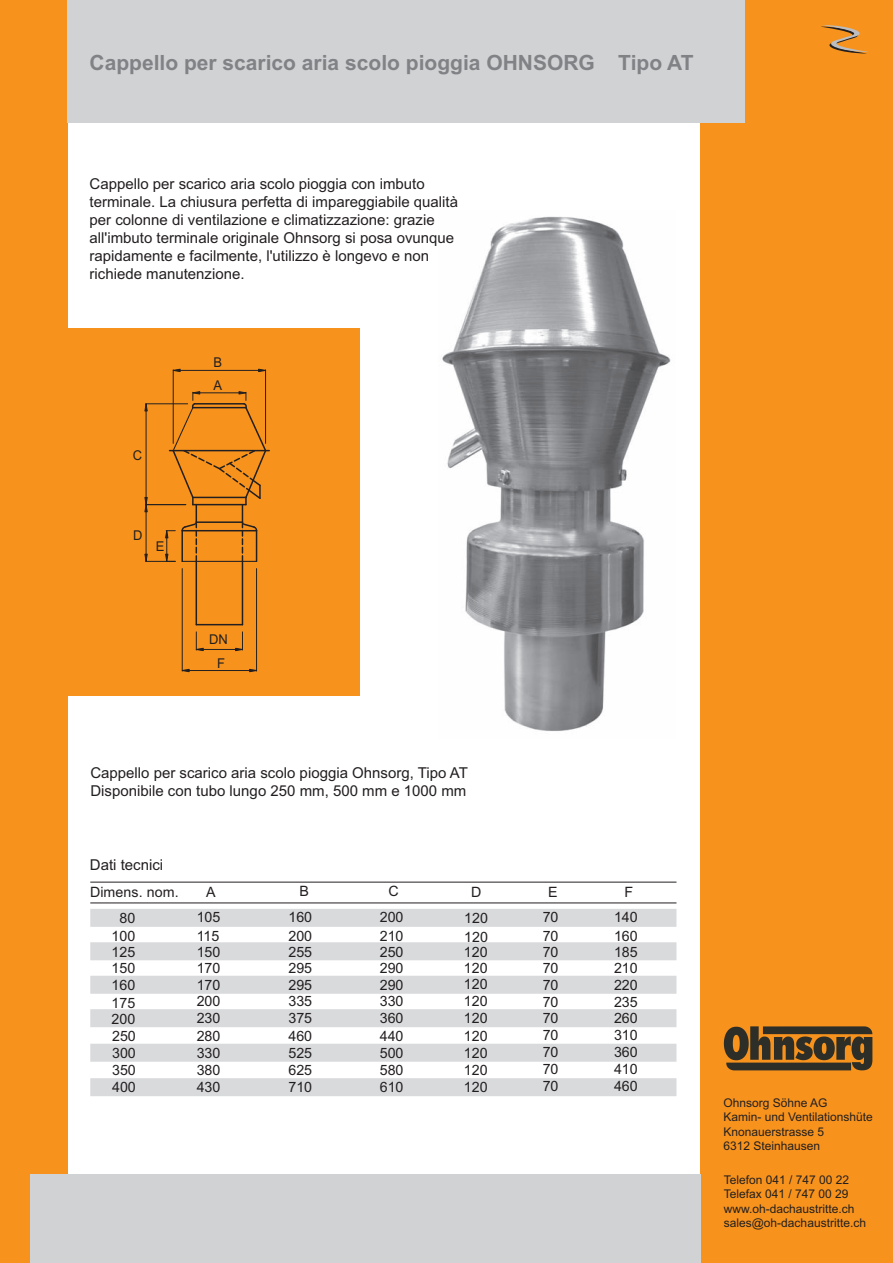
<style>
.page{position:relative;width:893px;height:1263px;background:#fff}
.page>*{position:absolute;margin:0;border:0;box-sizing:border-box;transform-origin:0 0}
.t1{font:700 21px "Arial";color:#808285}
.t2{font:15px/18px "Arial";color:#231f20}
.t3{font:14.25px/17.1px "Arial";color:#231f20;text-align:justify}
.t4{font:13.5px/22.6px "Arial";color:#231f20;scale:.96 1}
.t5{font:12px/14.4px "Arial";color:#231f20}
</style>
<div class="page">
<div style="left:0;top:0;width:67px;height:1263px;background:#f7931d"></div>
<div style="left:701px;top:0;width:192px;height:1263px;background:#f7931d"></div>
<svg style="left:724px;top:1026px;width:148px;height:44px"></svg>
<svg style="left:821px;top:25px;width:47px;height:29px"></svg>
<img style="left:442px;top:216px;width:229px;height:515px">
<div style="left:66px;top:329px;width:294px;height:367px;background:#f7931d"></div>
<div style="left:90px;top:1078px;width:586px;height:18px;background:#d9dadc"></div>
<div style="left:90px;top:1044px;width:586px;height:18px;background:#d9dadc"></div>
<hr style="left:90px;top:902px;width:586px;height:1px;background:#231f20">
<hr style="left:90px;top:882px;width:586px;height:1px;background:#231f20">
<div style="left:90px;top:909px;width:586px;height:18px;background:#d9dadc"></div>
<div style="left:90px;top:942px;width:586px;height:18px;background:#d9dadc"></div>
<div style="left:90px;top:976px;width:586px;height:18px;background:#d9dadc"></div>
<div style="left:90px;top:1009px;width:586px;height:18px;background:#d9dadc"></div>
<div style="left:67px;top:0;width:678px;height:123px;background:#d1d2d4"></div>
<div style="left:30px;top:1174px;width:671px;height:89px;background:#d1d2d4"></div>
<hr style="left:196px;top:561px;width:1px;height:64px;background:#231f20">
<hr style="left:196px;top:624px;width:46px;height:1px;background:#231f20">
<hr style="left:242px;top:561px;width:1px;height:64px;background:#231f20">
<hr style="left:173px;top:370px;width:1px;height:73px;background:#231f20">
<hr style="left:265px;top:370px;width:1px;height:73px;background:#231f20">
<hr style="left:180px;top:370px;width:79px;height:1px;background:#231f20">
<svg style="left:172px;top:369px;width:9px;height:3px"></svg>
<svg style="left:258px;top:369px;width:9px;height:3px"></svg>
<hr style="left:145px;top:404px;width:43px;height:1px;background:#231f20">
<hr style="left:146px;top:411px;width:1px;height:86px;background:#231f20">
<svg style="left:144px;top:403px;width:4px;height:8px"></svg>
<hr style="left:145px;top:561px;width:30px;height:1px;background:#231f20">
<hr style="left:145px;top:504px;width:41px;height:1px;background:#231f20">
<hr style="left:146px;top:512px;width:1px;height:42px;background:#231f20">
<svg style="left:144px;top:554px;width:4px;height:8px"></svg>
<svg style="left:144px;top:497px;width:4px;height:15px"></svg>
<hr style="left:203px;top:649px;width:33px;height:1px;background:#231f20">
<svg style="left:195px;top:632px;width:9px;height:19px"></svg>
<svg style="left:235px;top:632px;width:8px;height:19px"></svg>
<hr style="left:182px;top:568px;width:1px;height:103px;background:#231f20">
<hr style="left:256px;top:568px;width:1px;height:103px;background:#231f20">
<hr style="left:189px;top:670px;width:61px;height:1px;background:#231f20">
<svg style="left:181px;top:669px;width:9px;height:3px"></svg>
<svg style="left:165px;top:391px;width:104px;height:173px"></svg>
<svg style="left:249px;top:669px;width:9px;height:3px"></svg>
<hr style="left:196px;top:521px;width:46px;height:2px;background:#231f20">
<h1 class="t1" style="left:90px;top:51px;width:606px">Cappello per scarico aria scolo pioggia OHNSORG Tipo AT</h1>
<p class="t2" style="left:90px;top:175px;width:370px">Cappello per scarico aria scolo pioggia con imbuto terminale. La chiusura perfetta di impareggiabile qualità per colonne di ventilazione e climatizzazione: grazie all'imbuto terminale originale Ohnsorg si posa ovunque rapidamente e facilmente, l'utilizzo è longevo e non richiede manutenzione.</p>
<p class="t4" style="left:133px;top:444px;width:11px">C</p>
<p class="t4" style="left:133px;top:524px;width:11px">D</p>
<p class="t4" style="left:156px;top:535px;width:11px">E</p>
<p class="t4" style="left:213px;top:351px;width:11px">B<br>A</p>
<p class="t4" style="left:209px;top:628px;width:21px">DN</p>
<p class="t4" style="left:217px;top:652px;width:10px">F</p>
<p class="t2" style="left:90px;top:764px;width:379px">Cappello per scarico aria scolo pioggia Ohnsorg, Tipo AT<br>Disponibile con tubo lungo 250 mm, 500 mm e 1000 mm</p>
<p class="t2" style="left:90px;top:856px;width:75px">Dati tecnici</p>
<p class="t3" style="left:120px;top:879px;width:61px;line-height:26px;text-indent:-30px">Dimens. nom.<br>80</p>
<p class="t3" style="left:111px;top:927px;width:25px;line-height:16.6px">100<br>125<br>150<br>160<br>175<br>200</p>
<p class="t3" style="left:112px;top:1027px;width:25px">250<br>300<br>350<br>400</p>
<p class="t3" style="left:206px;top:883px;width:11px">A</p>
<p class="t3" style="left:299px;top:882px;width:11px">B</p>
<p class="t3" style="left:388px;top:882px;width:12px">C</p>
<p class="t3" style="left:471px;top:883px;width:12px">D</p>
<p class="t3" style="left:548px;top:883px;width:11px">E</p>
<p class="t3" style="left:625px;top:883px;width:10px">F</p>
<p class="t3" style="left:197px;top:927px;width:24px">115</p>
<p class="t3" style="left:288px;top:927px;width:25px">200</p>
<p class="t3" style="left:380px;top:927px;width:25px">210</p>
<p class="t3" style="left:464px;top:928px;width:25px">120</p>
<p class="t3" style="left:543px;top:927px;width:17px">70</p>
<p class="t3" style="left:614px;top:927px;width:25px">160</p>
<p class="t3" style="left:197px;top:909px;width:25px">105</p>
<p class="t3" style="left:288px;top:909px;width:25px">160</p>
<p class="t3" style="left:380px;top:909px;width:25px">200</p>
<p class="t3" style="left:464px;top:910px;width:25px">120</p>
<p class="t3" style="left:543px;top:909px;width:17px">70</p>
<p class="t3" style="left:614px;top:909px;width:25px">140</p>
<p class="t3" style="left:197px;top:943px;width:25px">150</p>
<p class="t3" style="left:288px;top:943px;width:25px">255</p>
<p class="t3" style="left:380px;top:943px;width:25px">250</p>
<p class="t3" style="left:543px;top:943px;width:17px">70</p>
<p class="t3" style="left:614px;top:943px;width:25px">185</p>
<p class="t3" style="left:464px;top:944px;width:25px">120<br>120<br>120<br>120<br>120<br>120<br>120<br>120<br>120</p>
<p class="t3" style="left:543px;top:959px;width:17px">70</p>
<p class="t3" style="left:614px;top:959px;width:25px">210</p>
<p class="t3" style="left:197px;top:959px;width:25px">170</p>
<p class="t3" style="left:288px;top:959px;width:25px">295</p>
<p class="t3" style="left:380px;top:959px;width:25px">290</p>
<p class="t3" style="left:543px;top:976px;width:17px">70</p>
<p class="t3" style="left:614px;top:976px;width:25px">220</p>
<p class="t3" style="left:197px;top:977px;width:25px">170</p>
<p class="t3" style="left:288px;top:977px;width:25px">295</p>
<p class="t3" style="left:380px;top:977px;width:25px">290</p>
<p class="t3" style="left:197px;top:993px;width:25px">200</p>
<p class="t3" style="left:288px;top:993px;width:25px">335</p>
<p class="t3" style="left:380px;top:993px;width:25px">330</p>
<p class="t3" style="left:543px;top:993px;width:17px">70</p>
<p class="t3" style="left:614px;top:993px;width:25px">235</p>
<p class="t3" style="left:543px;top:1009px;width:17px">70<br>70<br>70<br>70<br>70</p>
<p class="t3" style="left:614px;top:1009px;width:25px">260<br>310<br>360<br>410<br>460</p>
<p class="t3" style="left:197px;top:1010px;width:25px">230<br>280<br>330<br>380<br>430</p>
<p class="t3" style="left:288px;top:1010px;width:25px">375<br>460<br>525<br>625<br>710</p>
<p class="t3" style="left:380px;top:1010px;width:25px">360<br>440<br>500<br>580<br>610</p>
<p class="t5" style="left:723px;top:1095px;width:151px">Ohnsorg Söhne AG<br>Kamin- und Ventilationshüte<br>Knonauerstrasse 5<br>6312 Steinhausen</p>
<p class="t5" style="left:724px;top:1172px;width:144px">Telefon 041 / 747 00 22<br>Telefax 041 / 747 00 29 www.oh-dachaustritte.ch sales@oh-dachaustritte.ch</p>
</div>
